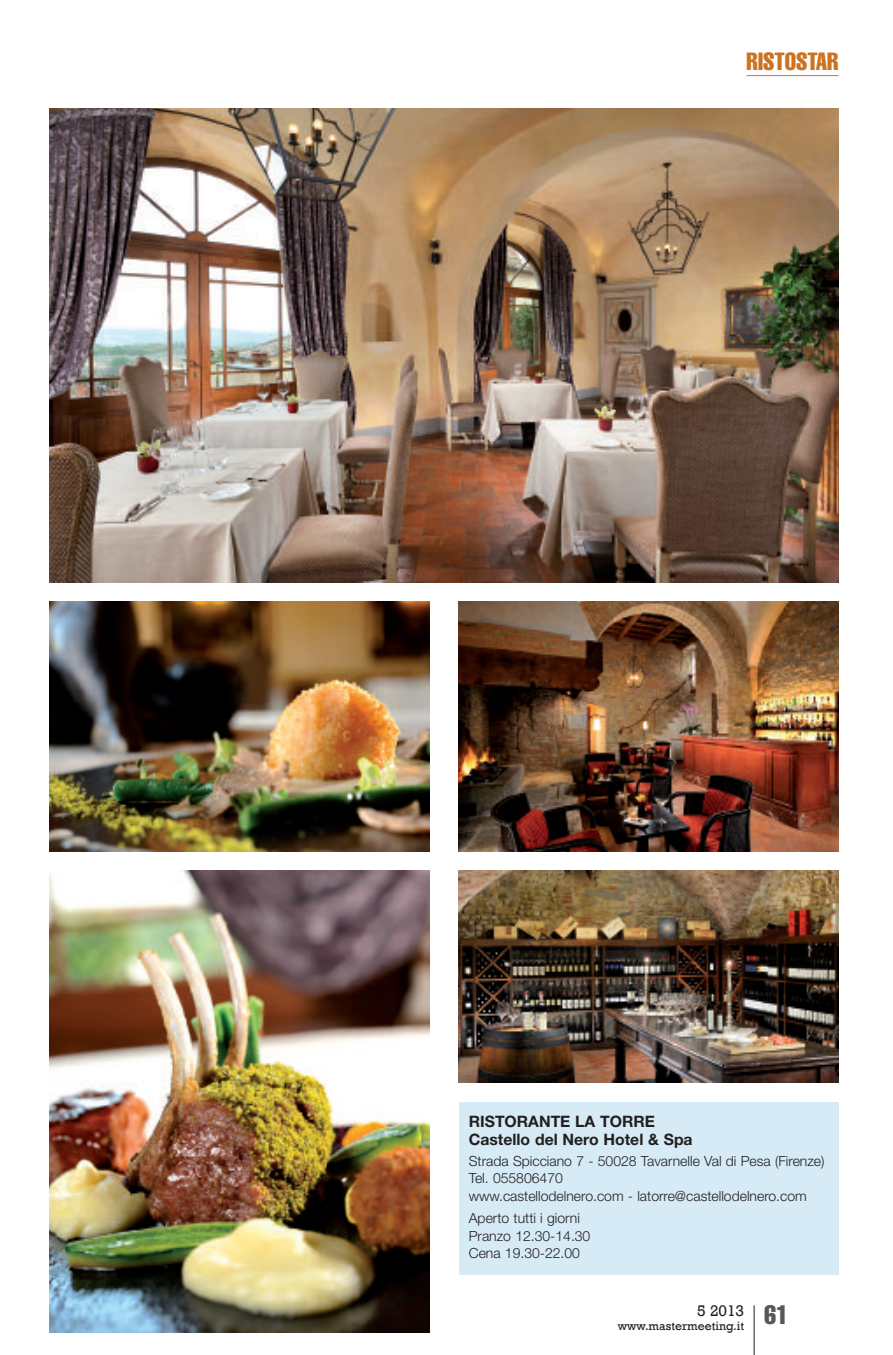
<style>
.page{position:relative;width:893px;height:1355px;background:#fff}
.page>*{position:absolute;margin:0;border:0;box-sizing:border-box;transform-origin:0 0}
.t1{font:extra-condensed 24.5px "Helvetica";color:#cc7321}
.t2{font:700 15.75px/17.5px "Helvetica Neue";color:#231f20}
.t3{font:15.75px "Rockwell";color:#231f20}
.t4{font:300 14px/17.5px "Helvetica Neue";color:#231f20}
.t5{font:12.25px "Rockwell";color:#231f20}
</style>
<div class="page">
<hr style="left:754px;top:1305px;width:1px;height:49px;background:#231f20">
<hr style="left:747px;top:75px;width:91px;height:1px;background:#cc7321">
<img style="left:50px;top:601px;width:379px;height:250px">
<img style="left:50px;top:870px;width:379px;height:462px">
<img style="left:459px;top:601px;width:379px;height:250px">
<img style="left:459px;top:870px;width:379px;height:212px">
<div style="left:459px;top:1101px;width:379px;height:173px;background:#d6ebf5"></div>
<img style="left:50px;top:108px;width:788px;height:474px">
<h1 class="t1" style="left:747px;top:52px;width:93px">RISTOSTAR</h1>
<p class="t2" style="left:469px;top:1113px;width:225px">RISTORANTE LA TORRE<br>Castello del Nero Hotel &amp; Spa</p>
<p class="t4" style="left:469px;top:1152px;width:357px">Strada Spicciano 7 - 50028 Tavarnelle Val di Pesa (Firenze)<br>Tel. 055806470<br>www.castellodelnero.com - latorre@castellodelnero.com</p>
<p class="t4" style="left:469px;top:1210px;width:123px">Aperto tutti i giorni<br>Pranzo 12.30-14.30<br>Cena 19.30-22.00</p>
<p class="t5" style="left:618px;top:1318px;width:172px">www.mastermeeting.it <sup>61</sup></p>
<p class="t3" style="left:697px;top:1300px;width:49px">5 2013</p>
</div>
